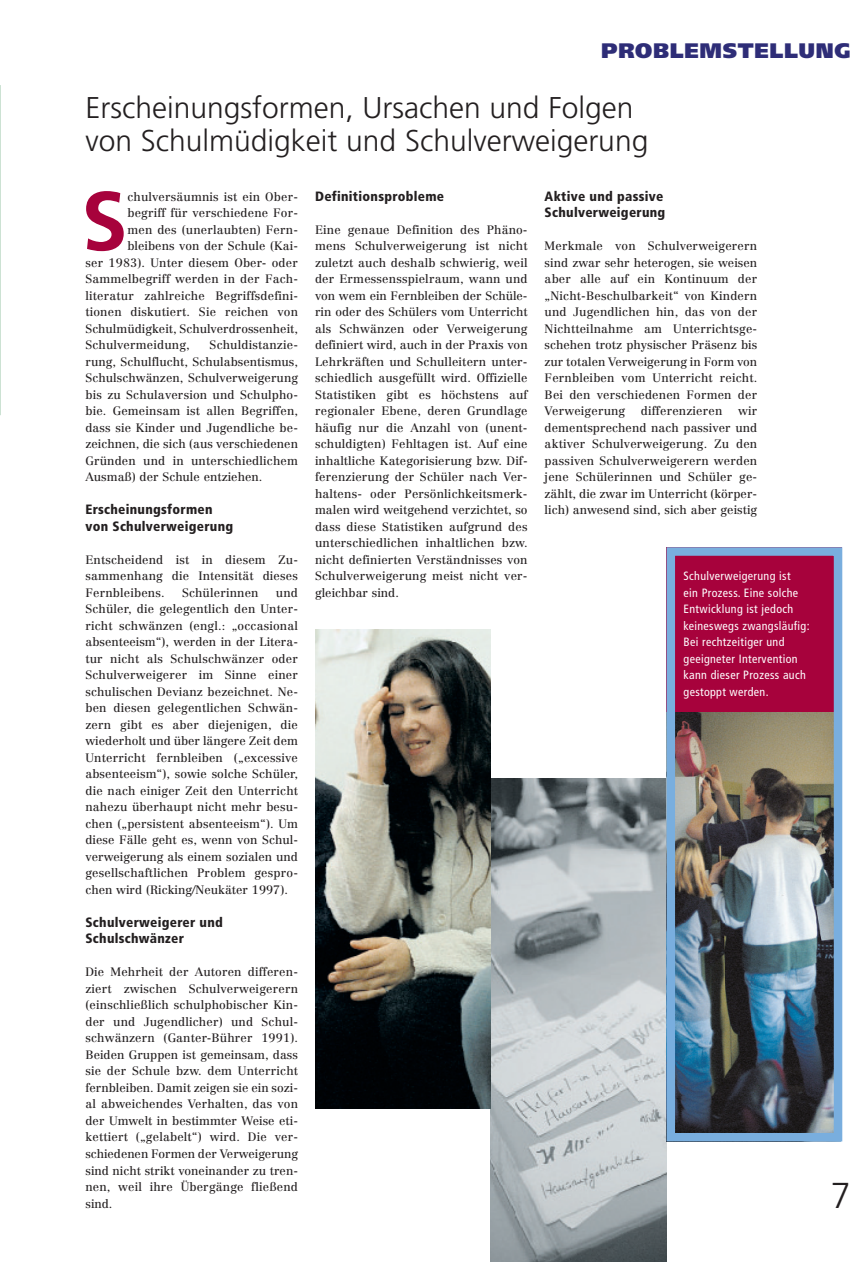
<style>
.page{position:relative;width:864px;height:1262px;background:#fff}
.page>*{position:absolute;margin:0;border:0;box-sizing:border-box;transform-origin:0 0}
.t1{font:700 83.1px "Frutiger";color:#a7023c}
.t2{font:300 36px "Frutiger";color:#231f20}
.t3{font:300 30px/33px "Frutiger";color:#231f20}
.t4{font:900 21px "Frutiger";letter-spacing:.03em;color:#2e2d77}
.t5{font:900 condensed 13.5px/16.5px "Frutiger";letter-spacing:.02em;color:#231f20}
.t6{font:12px/16.5px "Centennial";letter-spacing:.01em;color:#231f20;text-align:justify}
.t7{font:condensed 12px/16.5px "Frutiger";letter-spacing:.03em;color:#fff}
</style>
<div class="page">
<svg style="left:0;top:85px;width:1px;height:330px"></svg>
<div style="left:667px;top:547px;width:175px;height:165px;background:#a7023c"></div>
<img style="left:491px;top:778px;width:176px;height:483px">
<img style="left:315px;top:630px;width:176px;height:478px">
<img style="left:677px;top:712px;width:155px;height:419px">
<div style="left:667px;top:547px;width:175px;height:594px;border:9px solid #79aede"></div>
<h3 class="t4" style="left:601px;top:43px;width:251px">PROBLEMSTELLUNG</h3>
<h3 class="t3" style="left:85px;top:93px;width:564px">Erscheinungsformen, Ursachen und Folgen von Schulmüdigkeit und Schulverweigerung</h3>
<h1 class="t1" style="left:81px;top:188px;width:48px">S</h1>
<p class="t6" style="left:127px;top:189px;width:172px">chulversäumnis ist ein Ober-</p>
<p class="t6" style="left:127px;top:206px;width:172px">begriff für verschiedene For-</p>
<p class="t6" style="left:127px;top:222px;width:172px">men des (unerlaubten) Fern-</p>
<p class="t6" style="left:127px;top:239px;width:172px">bleibens von der Schule (Kai-</p>
<p class="t6" style="left:85px;top:255px;width:214px">ser 1983). Unter diesem Ober- oder</p>
<p class="t6" style="left:85px;top:272px;width:214px">Sammelbegriff werden in der Fach-</p>
<p class="t6" style="left:85px;top:288px;width:214px">literatur zahlreiche Begriffsdefini-</p>
<p class="t6" style="left:85px;top:305px;width:214px">tionen diskutiert. Sie reichen von</p>
<p class="t6" style="left:85px;top:321px;width:214px">Schulmüdigkeit, Schulverdrossenheit,</p>
<p class="t6" style="left:85px;top:338px;width:106px">Schulvermeidung,</p>
<p class="t6" style="left:85px;top:338px;width:214px;text-indent:124px">Schuldistanzie&shy;rung, Schulflucht, Schulabsentismus, Schulschwänzen, Schulverweigerung bis zu Schulaversion und Schulpho&shy;bie. Gemeinsam ist allen Begriffen, dass sie Kinder und Jugendliche be&shy;zeichnen, die sich (aus verschiedenen Gründen und in unterschiedlichem Ausmaß) der Schule entziehen.</p>
<p class="t5" style="left:85px;top:502px;width:149px">Erscheinungsformen von Schulverweigerung</p>
<p class="t6" style="left:85px;top:552px;width:214px">Entscheidend ist in diesem Zu&shy;sammenhang die Intensität dieses Fernbleibens.</p>
<p class="t6" style="left:85px;top:585px;width:214px;text-indent:191px">und Schüler, die gelegentlich den Unter&shy;richt schwänzen (engl.: „occasional absenteeism“), werden in der Litera&shy;tur nicht als Schulschwänzer oder Schulverweigerer im Sinne einer schulischen Devianz bezeichnet. Ne&shy;ben diesen gelegentlichen Schwän&shy;zern gibt es aber diejenigen, die wiederholt und über längere Zeit dem Unterricht fernbleiben („excessive absenteeism“), sowie solche Schüler, die nach einiger Zeit den Unterricht nahezu überhaupt nicht mehr besu&shy;chen („persistent absenteeism“). Um diese Fälle geht es, wenn von Schul&shy;verweigerung als einem sozialen und gesellschaftlichen Problem gespro&shy;chen wird (Ricking/Neukäter 1997).</p>
<p class="t5" style="left:85px;top:915px;width:139px">Schulverweigerer und<br>Schulschwänzer</p>
<p class="t6" style="left:85px;top:965px;width:214px">Die Mehrheit der Autoren differen&shy;ziert zwischen Schulverweigerern (einschließlich schulphobischer Kin&shy;der und Jugendlicher) und Schul&shy;schwänzern (Ganter-Bührer 1991).<br>Beiden Gruppen ist gemeinsam, dass sie der Schule bzw. dem Unterricht fernbleiben. Damit zeigen sie ein sozi&shy;al abweichendes Verhalten, das von der Umwelt in bestimmter Weise eti&shy;kettiert („gelabelt“) wird. Die ver&shy;schiedenen Formen der Verweigerung sind nicht strikt voneinander zu tren&shy;nen, weil ihre Übergänge fließend sind.</p>
<p class="t6" style="left:182px;top:585px;width:78px">Schülerinnen</p>
<p class="t5" style="left:315px;top:189px;width:131px">Definitionsprobleme</p>
<p class="t6" style="left:315px;top:222px;width:214px">Eine genaue Definition des Phäno&shy;mens Schulverweigerung ist nicht zuletzt auch deshalb schwierig, weil der Ermessensspielraum, wann und von wem ein Fernbleiben der Schüle&shy;rin oder des Schülers vom Unterricht als Schwänzen oder Verweigerung definiert wird, auch in der Praxis von Lehrkräften und Schulleitern unter&shy;schiedlich ausgefüllt wird. Offizielle Statistiken gibt es höchstens auf regionaler Ebene, deren Grundlage häufig nur die Anzahl von (unent&shy;schuldigten) Fehltagen ist. Auf eine inhaltliche Kategorisierung bzw. Dif&shy;ferenzierung der Schüler nach Ver&shy;haltens- oder Persönlichkeitsmerk&shy;malen wird weitgehend verzichtet, so dass diese Statistiken aufgrund des unterschiedlichen inhaltlichen bzw. nicht definierten Verständnisses von Schulverweigerung meist nicht ver&shy;gleichbar sind.</p>
<p class="t5" style="left:545px;top:189px;width:122px">Aktive und passive<br>Schulverweigerung</p>
<p class="t6" style="left:545px;top:239px;width:214px">Merkmale von Schulverweigerern sind zwar sehr heterogen, sie weisen aber alle auf ein Kontinuum der „Nicht-Beschulbarkeit“ von Kindern und Jugendlichen hin, das von der Nichtteilnahme am Unterrichtsge&shy;schehen trotz physischer Präsenz bis zur totalen Verweigerung in Form von Fernbleiben vom Unterricht reicht.<br>Bei den verschiedenen Formen der Verweigerung</p>
<p class="t6" style="left:641px;top:404px;width:83px">differenzieren</p>
<p class="t6" style="left:545px;top:404px;width:214px;text-indent:193px">wir dementsprechend nach passiver und aktiver Schulverweigerung. Zu den passiven Schulverweigerern werden jene Schülerinnen und Schüler ge&shy;zählt, die zwar im Unterricht (körper&shy;lich) anwesend sind, sich aber geistig</p>
<p class="t7" style="left:684px;top:569px;width:128px">Schulverweigerung ist<br>ein Prozess. Eine solche<br>Entwicklung ist jedoch keineswegs zwangsläufig:<br>Bei rechtzeitiger und geeigneter Intervention kann dieser Prozess auch gestoppt werden.</p>
<h2 class="t2" style="left:831px;top:1180px;width:22px">7</h2>
</div>
